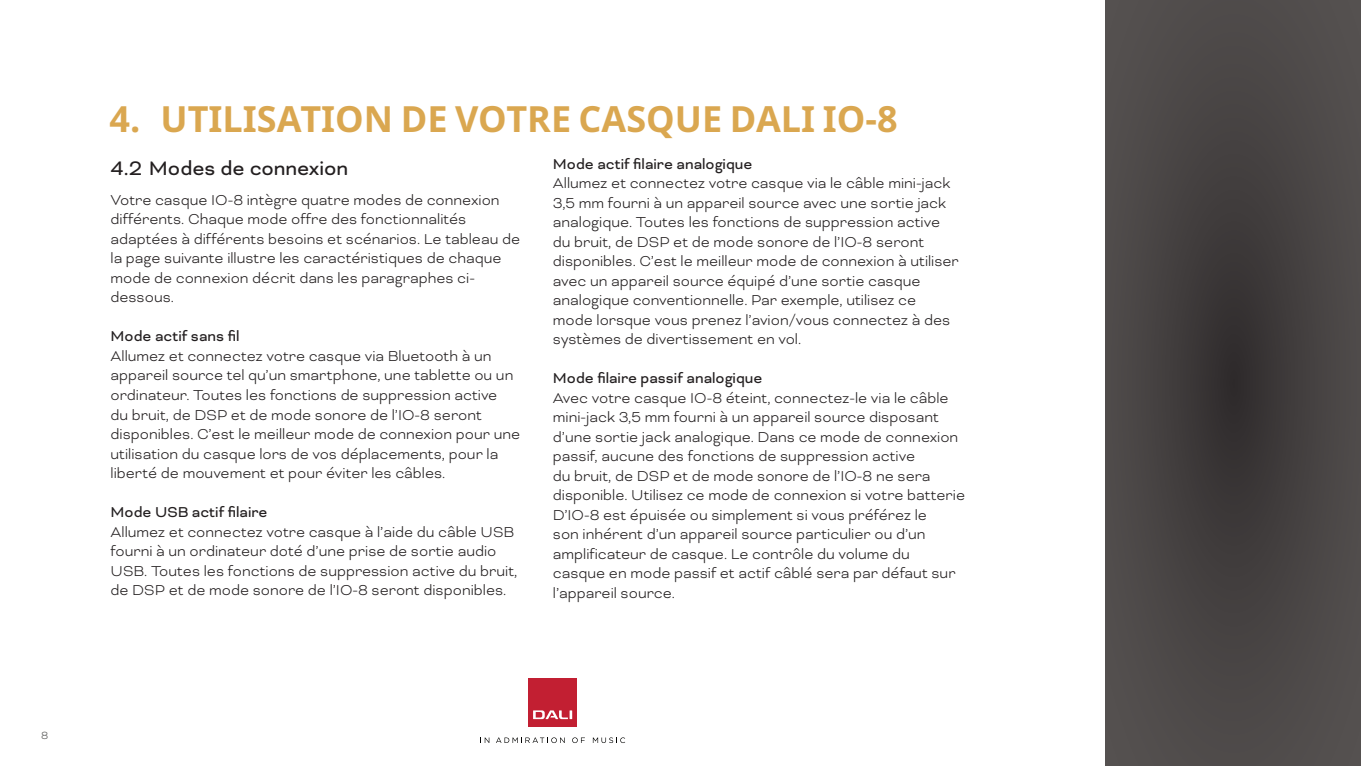
<style>
.page{position:relative;width:1361px;height:766px;background:#fff}
.page>*{position:absolute;margin:0;border:0;box-sizing:border-box;transform-origin:0 0}
.Heading_Level_1_EN_not_in_ToC{font:700 36px "Noto Sans";color:#daa750}
.Heading_Level_2{font:22.5px "Bicyclette";color:#231f20}
.Body{font:300 16.5px/19.5px "Bicyclette";color:#231f20}
.Heading_Level_3{font:16.5px "Bicyclette";color:#231f20}
.t1{font:300 12px "Bicyclette";color:#575756}
</style>
<div class="page">
<svg style="left:1106px;top:0;width:255px;height:765px;background:#484444"></svg>
<div style="left:529px;top:678px;width:48px;height:48px;background:#c21f32"></div>
<svg style="left:533px;top:710px;width:39px;height:9px"></svg>
<svg style="left:480px;top:737px;width:9px;height:5px"></svg>
<svg style="left:496px;top:737px;width:69px;height:5px"></svg>
<svg style="left:572px;top:737px;width:13px;height:5px"></svg>
<svg style="left:593px;top:737px;width:32px;height:5px"></svg>
<p class="t1" style="left:41px;top:728px;width:9px">8</p>
<p class="Heading_Level_1_EN_not_in_ToC" style="left:109px;top:94px;width:789px">4. UTILISATION DE VOTRE CASQUE DALI IO-8</p>
<p class="Heading_Level_2" style="left:111px;top:155px;width:239px">4.2 Modes de connexion</p>
<p class="Body" style="left:111px;top:190px;width:411px">Votre casque IO-8 intègre quatre modes de connexion différents. Chaque mode offre des fonctionnalités adaptées à différents besoins et scénarios. Le tableau de la page suivante illustre les caractéristiques de chaque mode de connexion décrit dans les paragraphes ci&shy;dessous.</p>
<p class="Heading_Level_3" style="left:111px;top:327px;width:131px">Mode actif sans fil</p>
<p class="Body" style="left:111px;top:346px;width:411px">Allumez et connectez votre casque via Bluetooth à un appareil source tel qu’un smartphone, une tablette ou un ordinateur. Toutes les fonctions de suppression active<br>du bruit, de DSP et de mode sonore de l’IO-8 seront disponibles. C’est le meilleur mode de connexion pour une utilisation du casque lors de vos déplacements, pour la liberté de mouvement et pour éviter les câbles.</p>
<p class="Heading_Level_3" style="left:111px;top:502px;width:158px">Mode USB actif filaire</p>
<p class="Body" style="left:111px;top:521px;width:408px">Allumez et connectez votre casque à l’aide du câble USB fourni à un ordinateur doté d’une prise de sortie audio USB. Toutes les fonctions de suppression active du bruit, de DSP et de mode sonore de l’IO-8 seront disponibles.</p>
<p class="Heading_Level_3" style="left:553px;top:154px;width:201px">Mode actif filaire analogique</p>
<p class="Body" style="left:553px;top:173px;width:407px">Allumez et connectez votre casque via le câble mini-jack 3,5 mm fourni à un appareil source avec une sortie jack analogique. Toutes les fonctions de suppression active du bruit, de DSP et de mode sonore de l’IO-8 seront disponibles. C’est le meilleur mode de connexion à utiliser avec un appareil source équipé d’une sortie casque analogique conventionnelle. Par exemple, utilisez ce mode lorsque vous prenez l’avion/vous connectez à des systèmes de divertissement en vol.</p>
<p class="Heading_Level_3" style="left:553px;top:368px;width:211px">Mode filaire passif analogique</p>
<p class="Body" style="left:553px;top:388px;width:414px">Avec votre casque IO-8 éteint, connectez-le via le câble mini-jack 3,5 mm fourni à un appareil source disposant d’une sortie jack analogique. Dans ce mode de connexion passif, aucune des fonctions de suppression active<br>du bruit, de DSP et de mode sonore de l’IO-8 ne sera disponible. Utilisez ce mode de connexion si votre batterie D’IO-8 est épuisée ou simplement si vous préférez le<br>son inhérent d’un appareil source particulier ou d’un amplificateur de casque. Le contrôle du volume du casque en mode passif et actif câblé sera par défaut sur l’appareil source.</p>
</div>
